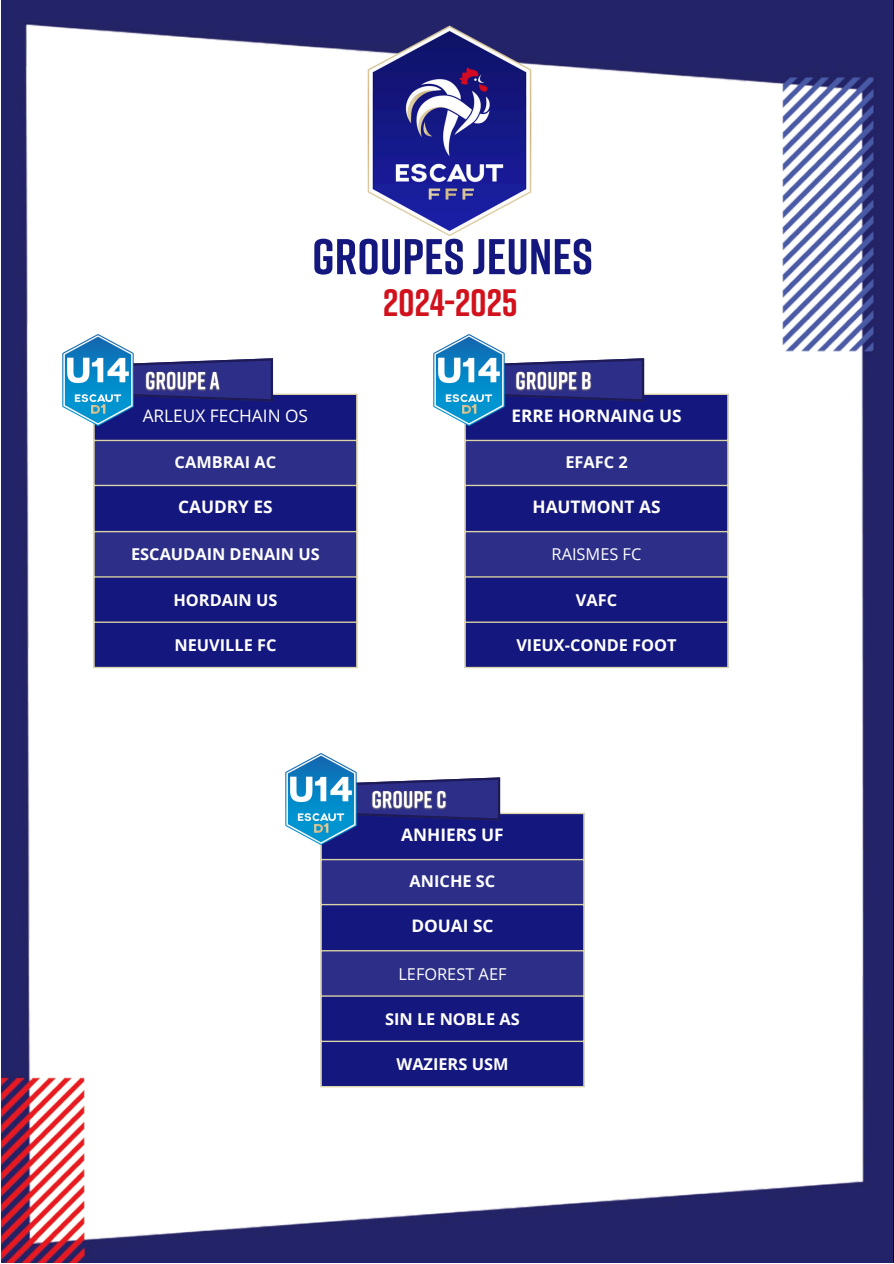
<style>
.page{position:relative;width:894px;height:1264px;background:#fff}
.page>*{position:absolute;margin:0;border:0;box-sizing:border-box;transform-origin:0 0}
.t1{font:700 50.1px "Rift";color:#14177d}
.t2{font:700 38.1px "Rift";color:#d1111c}
.t3{font:700 17.25px "Open Sans";color:#fff}
.t4{font:17.25px "Open Sans";color:#fff}
.t5{font:700 16.35px "Open Sans";color:#fff}
.t6{font:16.35px "Open Sans";color:#fff}
</style>
<div class="page">
<img style="left:2px;top:0;width:891px;height:1262px">
<div style="left:95px;top:395px;width:261px;height:272px;background:#14177d"></div>
<svg style="left:95px;top:441px;width:261px;height:135px;background:#252784"></svg>
<hr style="left:93px;top:395px;width:2px;height:272px;background:#dbd4a7">
<hr style="left:356px;top:395px;width:1px;height:272px;background:#dbd4a7">
<hr style="left:93px;top:393px;width:264px;height:2px;background:#dbd4a7">
<hr style="left:93px;top:440px;width:264px;height:1px;background:#dbd4a7">
<hr style="left:93px;top:485px;width:264px;height:1px;background:#dbd4a7">
<hr style="left:93px;top:531px;width:264px;height:1px;background:#dbd4a7">
<hr style="left:93px;top:576px;width:264px;height:1px;background:#dbd4a7">
<hr style="left:93px;top:621px;width:264px;height:2px;background:#dbd4a7">
<hr style="left:93px;top:667px;width:264px;height:1px;background:#dbd4a7">
<svg style="left:152px;top:358px;width:121px;height:43px;background:#393a87"></svg>
<img style="left:357px;top:4px;width:179px;height:253px">
<div style="left:465px;top:395px;width:262px;height:272px;background:#14177d"></div>
<svg style="left:465px;top:441px;width:262px;height:135px;background:#262884"></svg>
<hr style="left:464px;top:395px;width:1px;height:272px;background:#dbd4a7">
<hr style="left:727px;top:395px;width:1px;height:272px;background:#dbd4a7">
<hr style="left:464px;top:393px;width:264px;height:2px;background:#dbd4a7">
<hr style="left:464px;top:440px;width:264px;height:1px;background:#dbd4a7">
<hr style="left:464px;top:485px;width:264px;height:1px;background:#dbd4a7">
<hr style="left:464px;top:531px;width:264px;height:1px;background:#dbd4a7">
<hr style="left:464px;top:576px;width:264px;height:1px;background:#dbd4a7">
<hr style="left:464px;top:621px;width:264px;height:2px;background:#dbd4a7">
<hr style="left:464px;top:667px;width:264px;height:1px;background:#dbd4a7">
<svg style="left:523px;top:358px;width:121px;height:43px;background:#393a87"></svg>
<div style="left:322px;top:814px;width:261px;height:271px;background:#14177d"></div>
<svg style="left:322px;top:860px;width:261px;height:135px;background:#252784"></svg>
<hr style="left:320px;top:814px;width:2px;height:271px;background:#dbd4a7">
<hr style="left:583px;top:814px;width:1px;height:271px;background:#dbd4a7">
<hr style="left:320px;top:812px;width:264px;height:2px;background:#dbd4a7">
<hr style="left:320px;top:858px;width:264px;height:2px;background:#dbd4a7">
<hr style="left:320px;top:903px;width:264px;height:2px;background:#dbd4a7">
<hr style="left:320px;top:950px;width:264px;height:1px;background:#dbd4a7">
<hr style="left:320px;top:995px;width:264px;height:1px;background:#dbd4a7">
<hr style="left:320px;top:1040px;width:264px;height:2px;background:#dbd4a7">
<hr style="left:320px;top:1085px;width:264px;height:2px;background:#dbd4a7">
<svg style="left:375px;top:777px;width:125px;height:43px;background:#3c3d88"></svg>
<img style="left:43px;top:325px;width:109px;height:109px">
<img style="left:143px;top:366px;width:79px;height:28px">
<img style="left:523px;top:366px;width:70px;height:28px">
<img style="left:375px;top:784px;width:74px;height:29px">
<img style="left:414px;top:325px;width:109px;height:109px">
<img style="left:266px;top:744px;width:109px;height:109px">
<p class="t1" style="left:312px;top:225px;width:282px">GROUPES JEUNES</p>
<p class="t4" style="left:143px;top:403px;width:167px">ARLEUX FECHAIN OS</p>
<h1 class="t5" style="left:175px;top:450px;width:103px">CAMBRAI AC</h1>
<h2 class="t3" style="left:178px;top:494px;width:96px">CAUDRY ES</h2>
<p class="t5" style="left:131px;top:543px;width:190px">ESCAUDAIN DENAIN US</p>
<p class="t5" style="left:173px;top:588px;width:105px">HORDAIN US</p>
<p class="t5" style="left:174px;top:633px;width:103px">NEUVILLE FC</p>
<p class="t2" style="left:383px;top:279px;width:136px">2024-2025</p>
<p class="t3" style="left:511px;top:403px;width:172px">ERRE HORNAING US</p>
<p class="t5" style="left:565px;top:450px;width:64px">EFAFC 2</p>
<p class="t3" style="left:532px;top:494px;width:129px">HAUTMONT AS</p>
<p class="t6" style="left:551px;top:543px;width:91px">RAISMES FC</p>
<p class="t5" style="left:575px;top:588px;width:43px">VAFC</p>
<p class="t5" style="left:516px;top:633px;width:162px">VIEUX-CONDE FOOT</p>
<p class="t3" style="left:401px;top:822px;width:104px">ANHIERS UF</p>
<p class="t5" style="left:409px;top:869px;width:87px">ANICHE SC</p>
<p class="t3" style="left:411px;top:913px;width:84px">DOUAI SC</p>
<p class="t6" style="left:398px;top:962px;width:109px">LEFOREST AEF</p>
<p class="t5" style="left:385px;top:1007px;width:136px">SIN LE NOBLE AS</p>
<p class="t5" style="left:396px;top:1052px;width:113px">WAZIERS USM</p>
</div>
